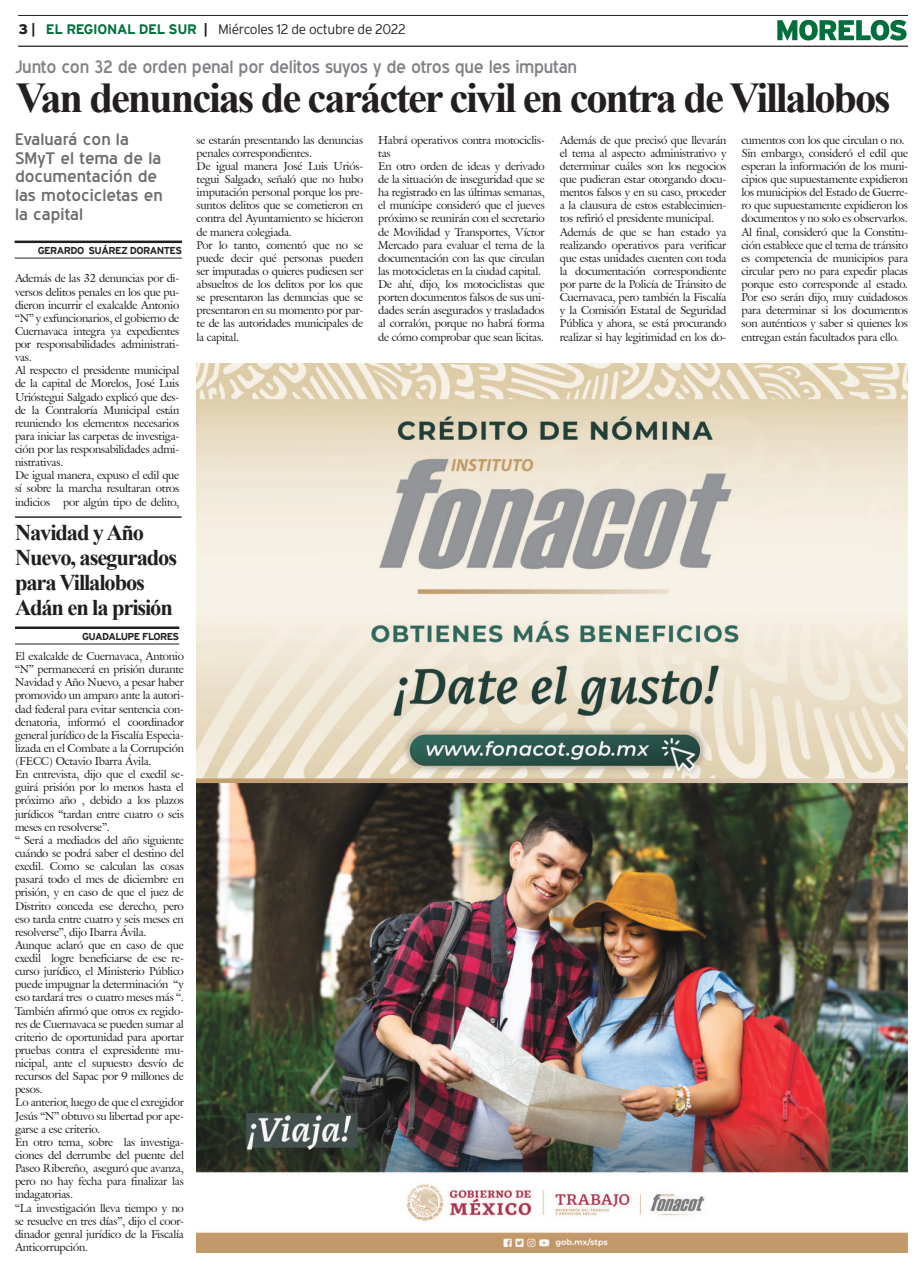
<style>
.page{position:relative;width:923px;height:1268px;background:#fff}
.page>*{position:absolute;margin:0;border:0;box-sizing:border-box;transform-origin:0 0}
.t1{font:700 42.5px "Times New Roman";letter-spacing:-.05em;color:#231f20}
.t2{font:700 22.5px/25px "Times New Roman";letter-spacing:-.05em;color:#231f20}
.t3{font:17.5px "Blue Highway";letter-spacing:-.015em;color:#808285;scale:1.05 1}
.t4{font:16.25px/18.8px "Blue Highway";color:#6c6d70;scale:1.1 1}
.t5{font:300 13.75px "Interstate";letter-spacing:-.025em;color:#231f20}
.t6{font:11.25px/13.1px "Galliard IT Cby BT";letter-spacing:-.02em;color:#231f20}
.t7{font:700 10px "Interstate";letter-spacing:-.05em;color:#231f20}
.s1{font-weight:900}
.s2{font-weight:700}
.s3{font-weight:700;color:#006f3c}
</style>
<div class="page">
<hr style="left:18px;top:15px;width:889px;height:1px;background:#231f20">
<hr style="left:18px;top:46px;width:889px;height:1px;background:#231f20">
<svg style="left:777px;top:20px;width:129px;height:21px"></svg>
<img style="left:196px;top:364px;width:712px;height:888px">
<hr style="left:15px;top:626px;width:164px;height:3px;background:#231f20">
<hr style="left:15px;top:643px;width:164px;height:1px;background:#231f20">
<hr style="left:15px;top:516px;width:166px;height:2px;background:#000">
<hr style="left:15px;top:240px;width:167px;height:3px;background:#231f20">
<hr style="left:15px;top:258px;width:167px;height:1px;background:#231f20">
<p class="t5" style="left:18px;top:21px;width:389px"><span class="s1">3</span> <span class="s2">|</span> <span class="s3">EL REGIONAL DEL SUR</span> <span class="s2">|</span> Miércoles 12 de octubre de 2022</p>
<h3 class="t3" style="left:16px;top:57px;width:536px">Junto con 32 de orden penal por delitos suyos y de otros que les imputan</h3>
<h1 class="t1" style="left:16px;top:67px;width:876px">Van denuncias de carácter civil en contra de Villalobos</h1>
<h3 class="t4" style="left:15px;top:130px;width:136px">Evaluará con la<br>SMyT el tema de la documentación de las motocicletas en la capital</h3>
<p class="t7" style="left:38px;top:245px;width:146px">GERARDO SUÁREZ DORANTES</p>
<p class="t6" style="left:15px;top:272px;width:166px">Además de las 32 denuncias por di&shy;versos delitos penales en los que pu&shy;dieron incurrir el exalcalde Antonio “N” y exfuncionarios, el gobierno de Cuernavaca integra ya expedientes por responsabilidades administrati&shy;vas.<br>Al respecto el presidente municipal de la capital de Morelos, José Luis Urióstegui Salgado explicó que des&shy;de la Contraloría Municipal están reuniendo los elementos necesarios para iniciar las carpetas de investiga&shy;ción por las responsabilidades admi&shy;nistrativas.<br>De igual manera, expuso el edil que sí sobre la marcha resultaran otros indicios por algún tipo de delito,</p>
<p class="t6" style="left:196px;top:133px;width:168px">se estarán presentando las denuncias penales correspondientes.<br>De igual manera José Luis Uriós&shy;tegui Salgado, señaló que no hubo imputación personal porque los pre&shy;suntos delitos que se cometieron en contra del Ayuntamiento se hicieron de manera colegiada.<br>Por lo tanto, comentó que no se puede decir qué personas pueden ser imputadas o quieres pudiesen ser absueltos de los delitos por los que se presentaron las denuncias que se presentaron en su momento por par&shy;te de las autoridades municipales de la capital.</p>
<p class="t6" style="left:378px;top:133px;width:168px">Habrá operativos contra motociclis&shy;tas<br>En otro orden de ideas y derivado de la situación de inseguridad que se ha registrado en las últimas semanas, el munícipe consideró que el jueves próximo se reunirán con el secretario de Movilidad y Transportes, Víctor Mercado para evaluar el tema de la documentación con las que circulan las motocicletas en la ciudad capital.<br>De ahí, dijo, los motociclistas que porten documentos falsos de sus uni&shy;dades serán asegurados y trasladados al corralón, porque no habrá forma de cómo comprobar que sean licitas.</p>
<p class="t6" style="left:560px;top:133px;width:168px">Además de que precisó que llevarán el tema al aspecto administrativo y determinar cuáles son los negocios que pudieran estar otorgando docu&shy;mentos falsos y en su caso, proceder a la clausura de estos establecimien&shy;tos refirió el presidente municipal.<br>Además de que se han estado ya realizando operativos para verificar que estas unidades cuenten con toda la documentación correspondiente por parte de la Policía de Tránsito de Cuernavaca, pero también la Fiscalía y la Comisión Estatal de Seguridad Pública y ahora, se está procurando realizar si hay legitimidad en los do-</p>
<p class="t6" style="left:741px;top:133px;width:168px">cumentos con los que circulan o no.<br>Sin embargo, consideró el edil que esperan la información de los muni&shy;cipios que supuestamente expidieron los municipios del Estado de Guerre&shy;ro que supuestamente expidieron los documentos y no solo es observarlos.<br>Al final, consideró que la Constitu&shy;ción establece que el tema de tránsito es competencia de municipios para circular pero no para expedir placas porque esto corresponde al estado.<br>Por eso serán dijo, muy cuidadosos para determinar si los documentos son auténticos y saber si quienes los entregan están facultados para ello.</p>
<h2 class="t2" style="left:15px;top:520px;width:163px">Navidad y Año<br>Nuevo, asegurados para Villalobos<br>Adán en la prisión</h2>
<p class="t7" style="left:82px;top:630px;width:99px">GUADALUPE FLORES</p>
<p class="t6" style="left:15px;top:649px;width:170px">El exalcalde de Cuernavaca, Antonio “N” permanecerá en prisión durante Navidad y Año Nuevo, a pesar haber promovido un amparo ante la autori&shy;dad federal para evitar sentencia con&shy;denatoria, informó el coordinador general jurídico de la Fiscalía Especia&shy;lizada en el Combate a la Corrupción (FECC) Octavio Ibarra Ávila.<br>En entrevista, dijo que el exedil se&shy;guirá prisión por lo menos hasta el próximo año , debido a los plazos jurídicos “tardan entre cuatro o seis meses en resolverse”.<br>“ Será a mediados del año siguiente cuándo se podrá saber el destino del exedil. Como se calculan las cosas pasará todo el mes de diciembre en prisión, y en caso de que el juez de Distrito conceda ese derecho, pero eso tarda entre cuatro y seis meses en resolverse”, dijo Ibarra Ávila.<br>Aunque aclaró que en caso de que exedil logre beneficiarse de ese re&shy;curso jurídico, el Ministerio Público puede impugnar la determinación “y eso tardará tres o cuatro meses más “.<br>También afirmó que otros ex regido&shy;res de Cuernavaca se pueden sumar al criterio de oportunidad para aportar pruebas contra el expresidente mu&shy;nicipal, ante el supuesto desvío de recursos del Sapac por 9 millones de pesos.<br>Lo anterior, luego de que el exregidor Jesús “N” obtuvo su libertad por ape&shy;garse a ese criterio.<br>En otro tema, sobre las investiga&shy;ciones del derrumbe del puente del Paseo Ribereño, aseguró que avanza, pero no hay fecha para finalizar las indagatorias.<br>“La investigación lleva tiempo y no se resuelve en tres días”, dijo el coor&shy;dinador genral jurídico de la Fiscalía Anticorrupción.</p>
</div>
